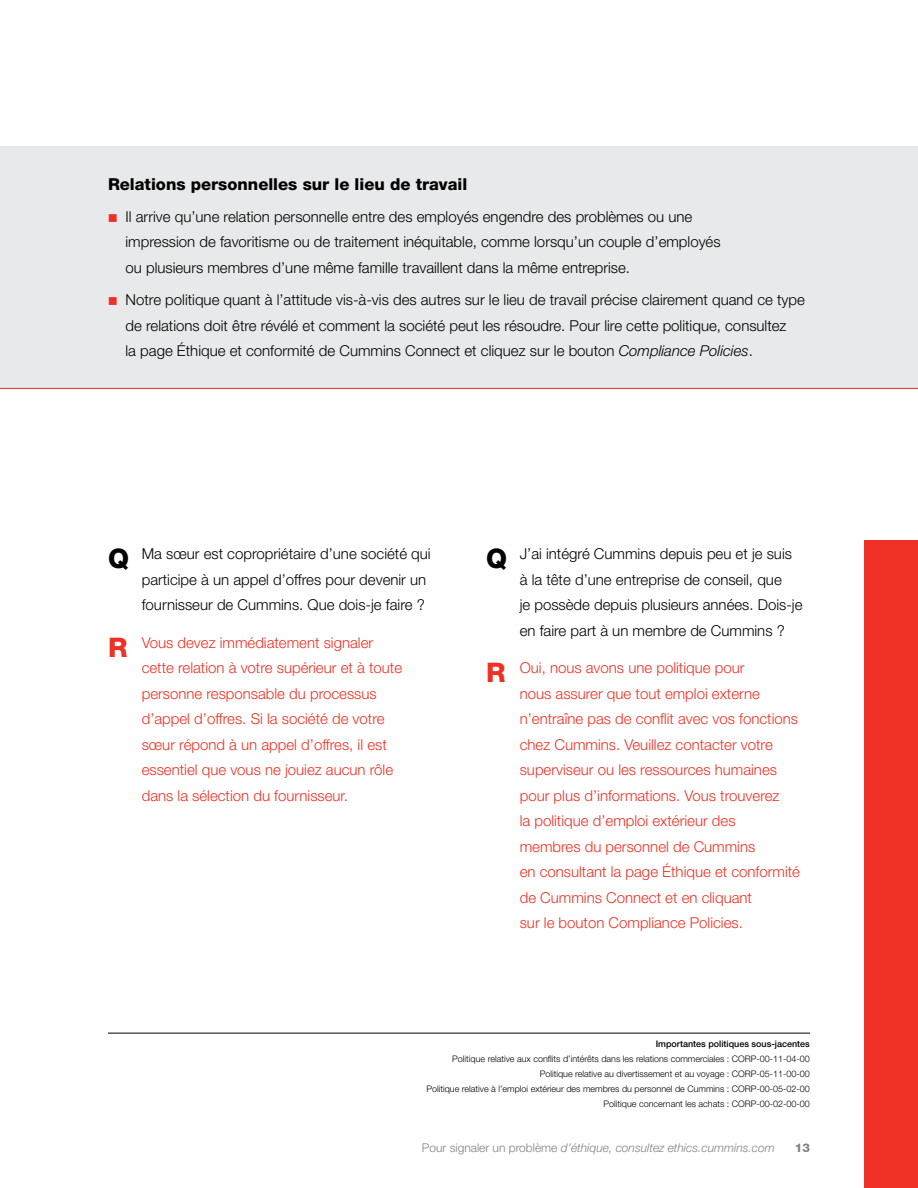
<style>
.page{position:relative;width:918px;height:1188px;background:#fff}
.page>*{position:absolute;margin:0;border:0;box-sizing:border-box;transform-origin:0 0}
.t1{font:800 16.5px "Helvetica Neue LT Std";color:#000}
.t2{font:300 15px/25.5px "Helvetica Neue LT Std";color:#000}
.t3{font:300 15px/25.5px "Helvetica Neue LT Std";color:#ee3124}
.t4{font:italic 300 12px "Helvetica Neue LT Std";color:#808285}
.t5{font:800 12px "Helvetica Neue LT Std";color:#808285}
.t6{font:300 9px/15px "Helvetica Neue LT Std";color:#000;text-align:right}
.t7{font:500 9px "Helvetica Neue LT Std";color:#000}
.s1{font-style:italic}
.s2{font-weight:800;font-size:27px}
.s3{font-style:normal}
</style>
<div class="page">
<div style="left:864px;top:540px;width:54px;height:648px;background:#ee3124"></div>
<hr style="left:108px;top:1033px;width:702px;height:1px;background:#000">
<div style="left:0;top:146px;width:918px;height:243px;background:#e6e7e8"></div>
<hr style="left:0;top:388px;width:918px;height:1px;background:#ee3124">
<p class="t1" style="left:108px;top:175px;width:361px">Relations personnelles sur le lieu de travail</p>
<p class="t2" style="left:126px;top:203px;width:597px">Il arrive qu’une relation personnelle entre des employés engendre des problèmes ou une impression de favoritisme ou de traitement inéquitable, comme lorsqu’un couple d’employés ou plusieurs membres d’une même famille travaillent dans la même entreprise.</p>
<p class="t2" style="left:126px;top:287px;width:681px">Notre politique quant à l’attitude vis-à-vis des autres sur le lieu de travail précise clairement quand ce type de relations doit être révélé et comment la société peut les résoudre. Pour lire cette politique, consultez<br>la page Éthique et conformité de Cummins Connect et cliquez sur le bouton <span class="s1">Compliance Policies</span>.</p>
<p class="t2" style="left:142px;top:541px;width:290px;text-indent:-34px"><span class="s2">Q</span> Ma sœur est copropriétaire d’une société qui participe à un appel d’offres pour devenir un fournisseur de Cummins. Que dois-je faire ?</p>
<p class="t3" style="left:142px;top:629px;width:262px;text-indent:-34px"><span class="s2">R</span> Vous devez immédiatement signaler cette relation à votre supérieur et à toute personne responsable du processus d’appel d’offres. Si la société de votre sœur répond à un appel d’offres, il est essentiel que vous ne jouiez aucun rôle dans la sélection du fournisseur.</p>
<p class="t2" style="left:520px;top:541px;width:284px;text-indent:-34px"><span class="s2">Q</span> J’ai intégré Cummins depuis peu et je suis à la tête d’une entreprise de conseil, que<br>je possède depuis plusieurs années. Dois-je en faire part à un membre de Cummins ?</p>
<p class="t3" style="left:520px;top:655px;width:282px;text-indent:-34px"><span class="s2">R</span> Oui, nous avons une politique pour<br>nous assurer que tout emploi externe n’entraîne pas de conflit avec vos fonctions chez Cummins. Veuillez contacter votre superviseur ou les ressources humaines pour plus d’informations. Vous trouverez<br>la politique d’emploi extérieur des membres du personnel de Cummins<br>en consultant la page Éthique et conformité de Cummins Connect et en cliquant<br>sur le bouton Compliance Policies.</p>
<p class="t7" style="left:656px;top:1038px;width:156px">Importantes politiques sous-jacentes</p>
<p class="t6" style="left:426px;top:1051px;width:385px">Politique relative aux conflits d’intérêts dans les relations commerciales : CORP-00-11-04-00<br>Politique relative au divertissement et au voyage : CORP-05-11-00-00<br>Politique relative à l’emploi extérieur des membres du personnel de Cummins : CORP-00-05-02-00<br>Politique concernant les achats : CORP-00-02-00-00</p>
<p class="t4" style="left:422px;top:1140px;width:354px"><span class="s3">Pour signaler un problème</span> d’éthique, consultez ethics.cummins.com</p>
<p class="t5" style="left:795px;top:1140px;width:17px">13</p>
</div>
